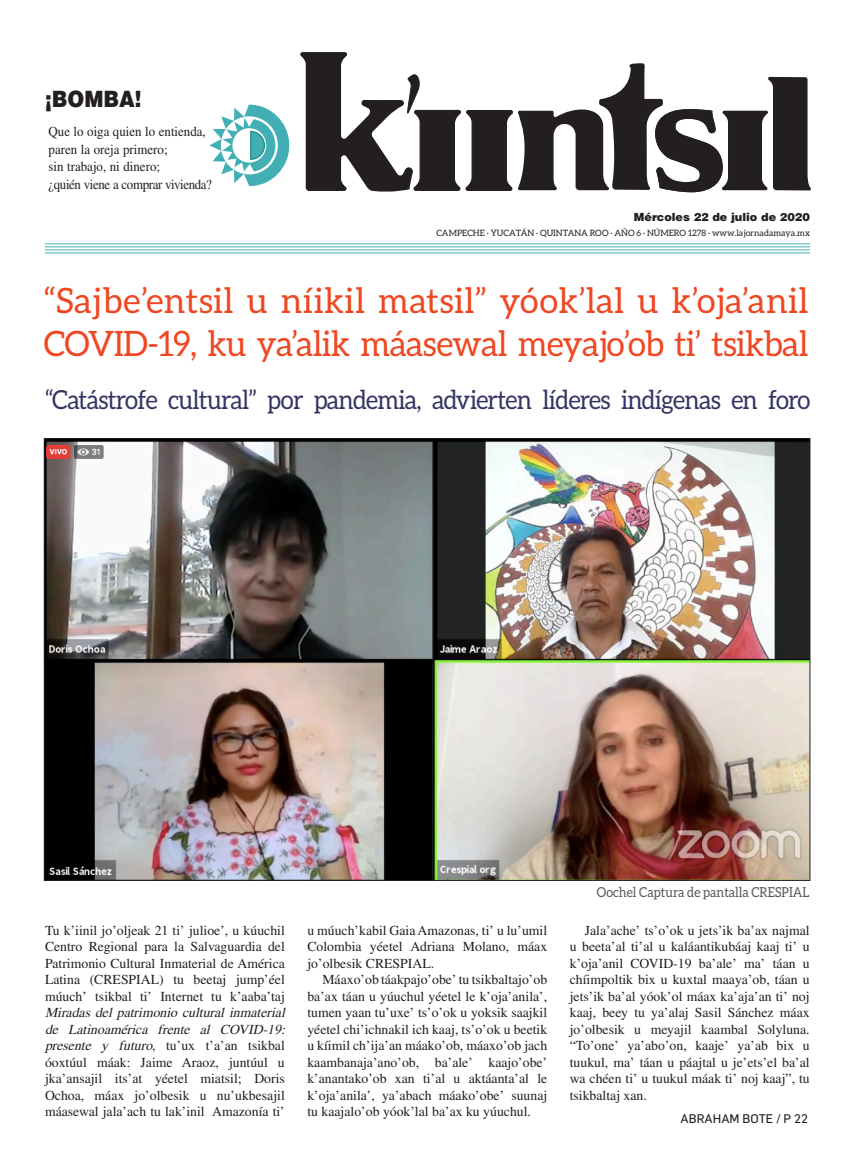
<style>
.page{position:relative;width:855px;height:1170px;background:#fff}
.page>*{position:absolute;margin:0;border:0;box-sizing:border-box;transform-origin:0 0}
.t1{font:35px/42.5px "Aleo";letter-spacing:-.02em;color:#ef4722}
.t2{font:26.25px "Aleo";letter-spacing:-.03em;color:#343464;scale:.93 1}
.CABEZA_FOTO_INFORMAT{font:900 22.5px "Helvetica LT Std";color:#231f20;scale:.9 1}
.RAYUELA{font:13.75px/16.5px "Times LT Std";color:#231f20;text-align:justify}
.RAYUELA-2{font:13.75px/17.5px "Times LT Std";color:#231f20;scale:.94 1}
.t3{font:13.75px "Aleo";color:#57585a;scale:.91 1}
.t4{font:12.25px "Flama";color:#231f20}
.t5{font:900 11.25px "Helvetica LT Std";color:#231f20}
.t6{font:8.75px "Aleo";color:#231f20}
.s1{font-style:italic}
</style>
<div class="page">
<img style="left:46px;top:440px;width:762px;height:439px">
<hr style="left:45px;top:247px;width:765px;height:1px;background:#42afb4">
<hr style="left:45px;top:250px;width:765px;height:1px;background:#42afb4">
<hr style="left:45px;top:243px;width:765px;height:1px;background:#42afb4">
<hr style="left:45px;top:253px;width:765px;height:1px;background:#42afb4">
<svg style="left:300px;top:52px;width:511px;height:140px"></svg>
<svg style="left:209px;top:105px;width:80px;height:81px"></svg>
<p class="CABEZA_FOTO_INFORMAT" style="left:45px;top:84px;width:109px">¡BOMBA!</p>
<p class="RAYUELA-2" style="left:49px;top:123px;width:175px">Que lo oiga quien lo entienda, paren la oreja primero;<br>sin trabajo, ni dinero;<br>¿quién viene a comprar vivienda?</p>
<p class="t5" style="left:634px;top:210px;width:178px">Mércoles 22 de julio de 2020</p>
<p class="t6" style="left:436px;top:228px;width:375px">CAMPECHE · YUCATÁN · QUINTANA ROO · AÑO 6 · NÚMERO 1278 · www.lajornadamaya.mx</p>
<p class="t1" style="left:44px;top:279px;width:766px">“Sajbe’entsil u níikil matsil” yóok’lal u k’oja’anil<br>COVID-19, ku ya’alik máasewal meyajo’ob ti’ tsikbal</p>
<p class="t2" style="left:45px;top:385px;width:825px">“Catástrofe cultural” por pandemia, advierten líderes indígenas en foro</p>
<p class="RAYUELA" style="left:45px;top:922px;width:245px;text-align:left">Tu k’iinil jo’oljeak 21 ti’ julioe’, u kúuchil Centro Regional para la Salvaguardia del Patrimonio Cultural Inmaterial de América Latina (CRESPIAL) tu beetaj jump’éel múuch’ tsikbal ti’ Internet tu k’aaba’taj <span class="s1">Miradas del p atrimonio cultural inmaterial de Latinoamérica frente al COVID-19: presente y futuro</span>, tu’ux t’a’an tsikbal óoxtúul máak: Jaime Araoz, juntúul u jka’ansajil its’at yéetel miatsil; Doris Ochoa, máax jo’olbesik u nu’ukbesajil máasewal jala’ach tu lak’inil Amazonía ti’</p>
<p class="RAYUELA" style="left:307px;top:922px;width:241px">u múuch’kabil Gaia Amazonas, ti’ u lu’umil Colombia yéetel Adriana Molano, máax jo’olbesik CRESPIAL.</p>
<p class="RAYUELA" style="left:307px;top:971px;width:241px;text-indent:15px">Máaxo’ob táakpajo’obe’ tu tsikbaltajo’ob ba’ax táan u yúuchul yéetel le k’oja’anila’, tumen yaan tu’uxe’ ts’o’ok u yoksik saajkil yéetel chi’ichnakil ich kaaj, ts’o’ok u beetik u kíimil ch’ija’an máako’ob, máaxo’ob jach kaambanaja’ano’ob, ba’ale’ kaajo’obe’ k’anantako’ob xan ti’al u aktáanta’al le k’oja’anila’, ya’abach máako’obe’ suunaj tu kaajalo’ob yóok’lal ba’ax ku yúuchul.</p>
<p class="t3" style="left:597px;top:884px;width:235px">Oochel Captura de pantalla CRESPIAL</p>
<p class="RAYUELA" style="left:570px;top:922px;width:241px;text-indent:15px">Jala’ache’ ts’o’ok u jets’ik ba’ax najmal u beeta’al ti’al u kaláantikubáaj kaaj ti’ u k’oja’anil COVID-19 ba’ale’ ma’ táan u chíimpoltik bix u kuxtal maaya’ob, táan u jets’ik ba’al yóok’ol máax ka’aja’an ti’ noj kaaj, beey tu ya’alaj Sasil Sánchez máax jo’olbesik u meyajil kaambal Solyluna. “To’one’ ya’abo’on, kaaje’ ya’ab bix u tuukul, ma’ táan u páajtal u je’ets’el ba’al wa chéen ti’ u tuukul máak ti’ noj kaaj”, tu tsikbaltaj xan.</p>
<p class="t4" style="left:681px;top:1112px;width:129px">ABRAHAM BOTE / P 22</p>
</div>
